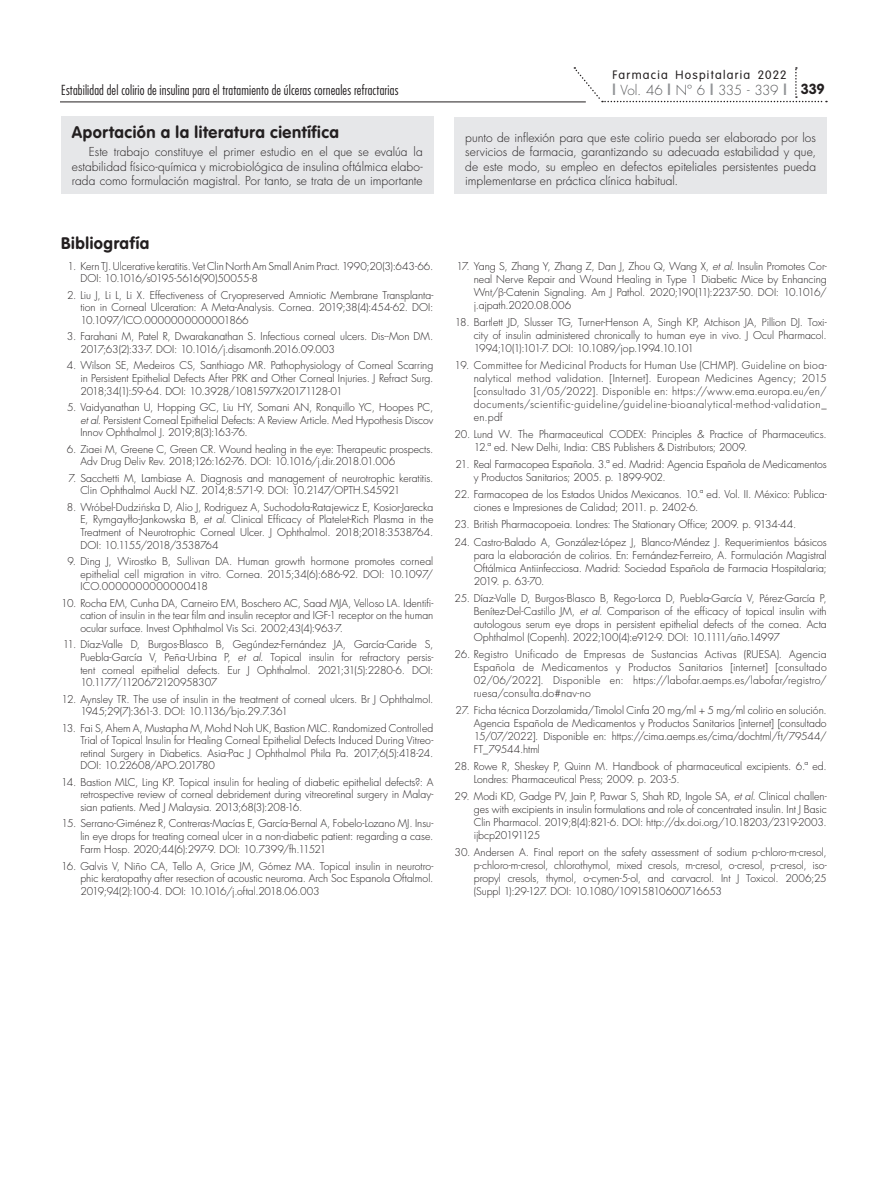
<style>
.page{position:relative;width:888px;height:1186px;background:#fff}
.page>*{position:absolute;margin:0;border:0;box-sizing:border-box;transform-origin:0 0}
.t1{font:700 16.5px "VAG Rounded Std";letter-spacing:.035em;color:#231f20}
.t2{font:700 14.4px "VAG Rounded Std";color:#231f20}
.t3{font:300 condensed 13.5px "Futura Std";letter-spacing:.01em;color:#231f20}
.t4{font:300 13.5px "Futura Std";letter-spacing:-.025em;color:#57585a}
.t5{font:300 12px/14.4px "Futura Std";letter-spacing:.005em;color:#231f20;text-align:justify}
.t6{font:300 12px "VAG Rounded Std";letter-spacing:.105em;color:#231f20}
.t7{font:300 10.5px/12.9px "Futura Std";letter-spacing:-.005em;color:#231f20;text-align:justify}
.s1{font-weight:800;color:#939598}
.s2{font-style:italic}
.s3{font-family:"Fira Sans";font-weight:200;font-size:9.75px}
.s4{font-family:"Fira Sans";font-weight:200}
</style>
<div class="page">
<svg style="left:574px;top:67px;width:253px;height:35px"></svg>
<hr style="left:60px;top:102px;width:526px;height:1px;background:#231f20">
<div style="left:61px;top:117px;width:372px;height:37px;background:#e6e7e9"></div>
<div style="left:61px;top:132px;width:372px;height:62px;background:#e6e7e9"></div>
<div style="left:455px;top:117px;width:372px;height:77px;background:#e6e7e9"></div>
<p class="t6" style="left:612px;top:68px;width:176px">Farmacia Hospitalaria 2022</p>
<p class="t3" style="left:61px;top:82px;width:339px">Estabilidad del colirio de insulina para el tratamiento de úlceras corneales refractarias</p>
<p class="t4" style="left:612px;top:82px;width:176px"><span class="s1">l</span> Vol. 46 <span class="s1">l</span> Nº 6 <span class="s1">l</span> 335 - 339 <span class="s1">l</span></p>
<h1 class="t1" style="left:72px;top:122px;width:269px">Aportación a la literatura científica</h1>
<p class="t5" style="left:72px;top:145px;width:352px;text-indent:17px">Este trabajo constituye el primer estudio en el que se evalúa la estabilidad físico-química y microbiológica de insulina oftálmica elabo&shy;rada como formulación magistral. Por tanto, se trata de un importante</p>
<h2 class="t2" style="left:801px;top:81px;width:25px">339</h2>
<p class="t5" style="left:465px;top:131px;width:352px">punto de inflexión para que este colirio pueda ser elaborado por los servicios de farmacia, garantizando su adecuada estabilidad y que, de este modo, su empleo en defectos epiteliales persistentes pueda implementarse en práctica clínica habitual.</p>
<h1 class="t1" style="left:61px;top:233px;width:90px">Bibliografía</h1>
<p class="t7" style="left:80px;top:260px;width:354px;text-indent:-13px">1. Kern TJ. Ulcerative keratitis. Vet Clin North Am Small Anim Pract. 1990;20(3):643‑66.<br>DOI: 10.1016/s0195-5616(90)50055-8</p>
<p class="t7" style="left:80px;top:289px;width:354px;text-indent:-13px">2. Liu J, Li L, Li X. Effectiveness of Cryopreserved Amniotic Membrane Transplanta&shy;tion in Corneal Ulceration: A Meta-Analysis. Cornea. 2019;38(4):454-62. DOI:<br>10.1097/ICO.0000000000001866</p>
<p class="t7" style="left:80px;top:330px;width:354px;text-indent:-13px">3. Farahani M, Patel R, Dwarakanathan S. Infectious corneal ulcers. Dis--Mon DM.<br>2017;63(2):33-7. DOI: 10.1016/j.disamonth.2016.09.003</p>
<p class="t7" style="left:80px;top:359px;width:354px;text-indent:-14px">4. Wilson SE, Medeiros CS, Santhiago MR. Pathophysiology of Corneal Scarring in Persistent Epithelial Defects After PRK and Other Corneal Injuries. J Refract Surg.<br>2018;34(1):59-64. DOI: 10.3928/1081597X-20171128-01</p>
<p class="t7" style="left:80px;top:401px;width:354px;text-indent:-13px">5. Vaidyanathan U, Hopping GC, Liu HY, Somani AN, Ronquillo YC, Hoopes PC, <span class="s2">et al.</span> Persistent Corneal Epithelial Defects: A Review Article. Med Hypothesis Discov Innov Ophthalmol J. 2019;8(3):163-76.</p>
<p class="t7" style="left:80px;top:443px;width:354px;text-indent:-14px">6. Ziaei M, Greene C, Green CR. Wound healing in the eye: Therapeutic prospects.<br>Adv Drug Deliv Rev. 2018;126:162-76. DOI: 10.1016/j.dir.2018.01.006</p>
<p class="t7" style="left:80px;top:472px;width:354px;text-indent:-12px">7. Sacchetti M, Lambiase A. Diagnosis and management of neurotrophic keratitis.<br>Clin Ophthalmol Auckl NZ. 2014;8:571-9. DOI: 10.2147/OPTH.S45921</p>
<p class="t7" style="left:80px;top:501px;width:354px;text-indent:-13px">8. Wróbel-Dudzi<span class="s3">ń</span>ska D, Alio J, Rodriguez A, Suchodoła-Ratajewicz E, Kosior-Jarecka E, Rymgayłło-Jankowska B, <span class="s2">et al.</span> Clinical Efficacy of Platelet-Rich Plasma in the Treatment of Neurotrophic Corneal Ulcer. J Ophthalmol. 2018;2018:3538764.<br>DOI: 10.1155/2018/3538764</p>
<p class="t7" style="left:80px;top:555px;width:354px;text-indent:-13px">9. Ding J, Wirostko B, Sullivan DA. Human growth hormone promotes corneal epithelial cell migration in vitro. Cornea. 2015;34(6):686-92. DOI: 10.1097/ ICO.0000000000000418</p>
<p class="t7" style="left:80px;top:597px;width:354px;text-indent:-19px">10. Rocha EM, Cunha DA, Carneiro EM, Boschero AC, Saad MJA, Velloso LA. Identifi&shy;cation of insulin in the tear film and insulin receptor and IGF-1 receptor on the human ocular surface. Invest Ophthalmol Vis Sci. 2002;43(4):963-7.</p>
<p class="t7" style="left:80px;top:638px;width:354px;text-indent:-18px">11. Díaz-Valle D, Burgos-Blasco B, Gegúndez-Fernández JA, García-Caride S, Puebla-García V, Peña-Urbina P, <span class="s2">et al.</span> Topical insulin for refractory persis&shy;tent corneal epithelial defects. Eur J Ophthalmol. 2021;31(5):2280-6. DOI:<br>10.1177/1120672120958307</p>
<p class="t7" style="left:80px;top:692px;width:354px;text-indent:-19px">12. Aynsley TR. The use of insulin in the treatment of corneal ulcers. Br J Ophthalmol.<br>1945;29(7):361-3. DOI: 10.1136/bjo.29.7.361</p>
<p class="t7" style="left:80px;top:721px;width:354px;text-indent:-19px">13. Fai S, Ahem A, Mustapha M, Mohd Noh UK, Bastion MLC. Randomized Controlled Trial of Topical Insulin for Healing Corneal Epithelial Defects Induced During Vitreo&shy;retinal Surgery in Diabetics. Asia-Pac J Ophthalmol Phila Pa. 2017;6(5):418‑24.<br>DOI: 10.22608/APO.201780</p>
<p class="t7" style="left:80px;top:776px;width:354px;text-indent:-19px">14. Bastion MLC, Ling KP. Topical insulin for healing of diabetic epithelial defects?: A retrospective review of corneal debridement during vitreoretinal surgery in Malay&shy;sian patients. Med J Malaysia. 2013;68(3):208-16.</p>
<p class="t7" style="left:80px;top:817px;width:354px;text-indent:-19px">15. Serrano-Giménez R, Contreras-Macías E, García-Bernal A, Fobelo-Lozano MJ. Insu&shy;lin eye drops for treating corneal ulcer in a non-diabetic patient: regarding a case.<br>Farm Hosp. 2020;44(6):297-9. DOI: 10.7399/fh.11521</p>
<p class="t7" style="left:80px;top:859px;width:354px;text-indent:-19px">16. Galvis V, Niño CA, Tello A, Grice JM, Gómez MA. Topical insulin in neurotro&shy;phic keratopathy after resection of acoustic neuroma. Arch Soc Espanola Oftalmol.<br>2019;94(2):100-4. DOI: 10.1016/j.oftal.2018.06.003</p>
<p class="t7" style="left:474px;top:260px;width:354px;text-indent:-17px">17. Yang S, Zhang Y, Zhang Z, Dan J, Zhou Q, Wang X, <span class="s2">et al.</span> Insulin Promotes Cor&shy;neal Nerve Repair and Wound Healing in Type 1 Diabetic Mice by Enhancing Wnt/<span class="s4">β</span>-Catenin Signaling. Am J Pathol. 2020;190(11):2237-50. DOI: 10.1016/ j.ajpath.2020.08.006</p>
<p class="t7" style="left:474px;top:316px;width:354px;text-indent:-19px">18. Bartlett JD, Slusser TG, Turner-Henson A, Singh KP, Atchison JA, Pillion DJ. Toxi&shy;city of insulin administered chronically to human eye in vivo. J Ocul Pharmacol.<br>1994;10(1):101-7. DOI: 10.1089/jop.1994.10.101</p>
<p class="t7" style="left:474px;top:359px;width:354px;text-indent:-19px">19. Committee for Medicinal Products for Human Use (CHMP). Guideline on bioa&shy;nalytical method validation. [Internet]. European Medicines Agency; 2015 [consultado 31/05/2022]. Disponible en: https://www.ema.europa.eu/en/ documents/scientific-guideline/guideline-bioanalytical-method-validation_ en.pdf</p>
<p class="t7" style="left:474px;top:428px;width:354px;text-indent:-19px">20. Lund W. The Pharmaceutical CODEX: Principles &amp; Practice of Pharmaceutics.<br>12.ª ed. New Delhi, India: CBS Publishers &amp; Distributors; 2009.</p>
<p class="t7" style="left:474px;top:458px;width:354px;text-indent:-18px">21. Real Farmacopea Española. 3.ª ed. Madrid: Agencia Española de Medicamentos y Productos Sanitarios; 2005. p. 1899-902.</p>
<p class="t7" style="left:474px;top:488px;width:354px;text-indent:-19px">22. Farmacopea de los Estados Unidos Mexicanos. 10.ª ed. Vol. II. México: Publica&shy;ciones e Impresiones de Calidad; 2011. p. 2402-6.</p>
<p class="t7" style="left:455px;top:518px;width:343px">23. British Pharmacopoeia. Londres: The Stationary Office; 2009. p. 9134-44.</p>
<p class="t7" style="left:474px;top:535px;width:354px;text-indent:-19px">24. Castro-Balado A, González-López J, Blanco-Méndez J. Requerimientos básicos para la elaboración de colirios. En: Fernández-Ferreiro, A. Formulación Magistral Oftálmica Antiinfecciosa. Madrid: Sociedad Española de Farmacia Hospitalaria; 2019. p. 63-70.</p>
<p class="t7" style="left:474px;top:592px;width:354px;text-indent:-19px">25. Díaz-Valle D, Burgos-Blasco B, Rego-Lorca D, Puebla-García V, Pérez-García P, Benítez-Del-Castillo JM, <span class="s2">et al.</span> Comparison of the efficacy of topical insulin with autologous serum eye drops in persistent epithelial defects of the cornea. Acta Ophthalmol (Copenh). 2022;100(4):e912-9. DOI: 10.1111/año.14997</p>
<p class="t7" style="left:474px;top:648px;width:354px;text-indent:-19px">26. Registro Unificado de Empresas de Sustancias Activas (RUESA). Agencia Española de Medicamentos y Productos Sanitarios [internet] [consultado 02/06/2022]. Disponible en: https://labofar.aemps.es/labofar/registro/ ruesa/consulta.do#nav-no</p>
<p class="t7" style="left:474px;top:704px;width:354px;text-indent:-18px">27. Ficha técnica Dorzolamida/Timolol Cinfa 20 mg/ml + 5 mg/ml colirio en solución.<br>Agencia Española de Medicamentos y Productos Sanitarios [internet] [consultado 15/07/2022]. Disponible en: https://cima.aemps.es/cima/dochtml/ft/79544/ FT_79544.html</p>
<p class="t7" style="left:474px;top:760px;width:354px;text-indent:-19px">28. Rowe R, Sheskey P, Quinn M. Handbook of pharmaceutical excipients. 6.ª ed.<br>Londres: Pharmaceutical Press; 2009. p. 203-5.</p>
<p class="t7" style="left:474px;top:790px;width:354px;text-indent:-19px">29. Modi KD, Gadge PV, Jain P, Pawar S, Shah RD, Ingole SA, <span class="s2">et al.</span> Clinical challen&shy;ges with excipients in insulin formulations and role of concentrated insulin. Int J Basic Clin Pharmacol. 2019;8(4):821-6. DOI: http://dx.doi.org/10.18203/2319-2003. ijbcp20191125</p>
<p class="t7" style="left:474px;top:846px;width:354px;text-indent:-19px">30. Andersen A. Final report on the safety assessment of sodium p-chloro-m-cresol, p-chloro-m-cresol, chlorothymol, mixed cresols, m-cresol, o-cresol, p-cresol, iso&shy;propyl cresols, thymol, o-cymen-5-ol, and carvacrol. Int J Toxicol. 2006;25 (Suppl 1):29-127. DOI: 10.1080/10915810600716653</p>
</div>
